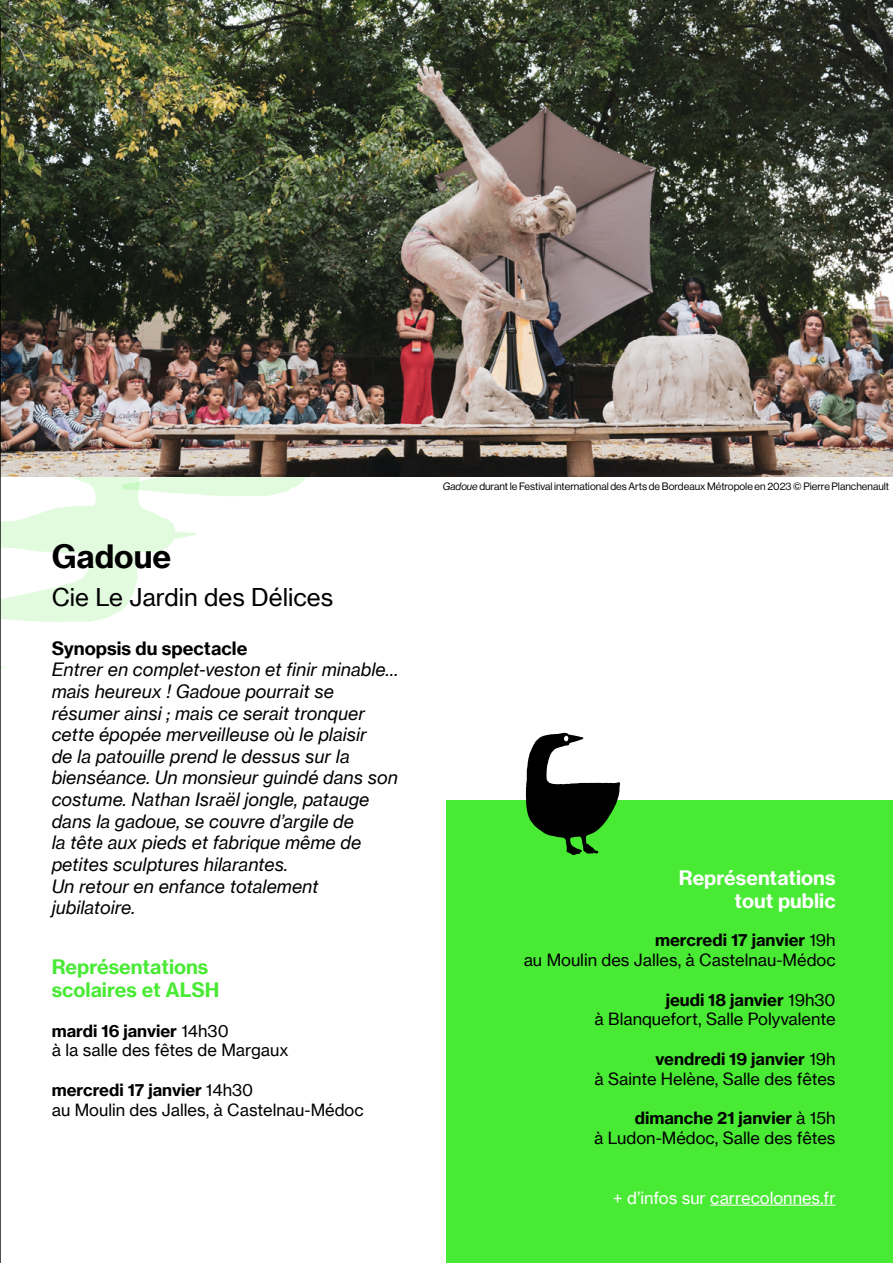
<style>
.page{position:relative;width:893px;height:1263px;background:#fff}
.page>*{position:absolute;margin:0;border:0;box-sizing:border-box;transform-origin:0 0}
.t1{font:31.5px "N Haas Grotesk TX Std 75 Bd";color:#000}
.t2{font:24px "N Haas Grotesk TX Std 55 Rg";color:#000}
.t3{font:19.5px/23.4px "N Haas Grotesk TX Std 75 Bd";color:#49ea34}
.t4{font:19.5px/23.4px "N Haas Grotesk TX Std 75 Bd";color:#fff;text-align:right}
.t5{font:18px/21.6px "N Haas Grotesk TX Std 56 It";color:#000}
.t6{font:18px "N Haas Grotesk TX Std 75 Bd";color:#000}
.t7{font:16.5px "N Haas Grotesk TX Std 55 Rg";color:#000}
.t8{font:16.5px "N Haas Grotesk TX Std 75 Bd";color:#000}
.t9{font:16.5px "N Haas Grotesk TX Std 55 Rg";color:#fff}
.t10{font:10.5px "N Haas Grotesk DS Pro 55 Rg";color:#000}
.s1{font-family:"N Haas Grotesk TX Std 55 Rg"}
.s2{font-family:"N Haas Grotesk DS Pro 56 It"}
</style>
<div class="page">
<svg style="left:197px;top:476px;width:177px;height:20px;fill:#e2fbdf"></svg>
<svg style="left:1px;top:476px;width:196px;height:193px"></svg>
<div style="left:446px;top:801px;width:447px;height:462px;background:#49ea34"></div>
<img style="left:0;top:0;width:893px;height:476px">
<hr style="left:710px;top:1205px;width:126px;height:1px;background:#fff">
<svg style="left:526px;top:733px;width:94px;height:122px"></svg>
<hr style="left:0;top:17px;width:1px;height:1246px;background:#000">
<h1 class="t1" style="left:52px;top:537px;width:121px">Gadoue</h1>
<h2 class="t2" style="left:52px;top:583px;width:283px">Cie Le Jardin des Délices</h2>
<p class="t6" style="left:52px;top:637px;width:197px">Synopsis du spectacle</p>
<p class="t5" style="left:52px;top:659px;width:348px">Entrer en complet-veston et finir minable… mais heureux ! Gadoue pourrait se résumer ainsi ; mais ce serait tronquer cette épopée merveilleuse où le plaisir<br>de la patouille prend le dessus sur la bienséance. Un monsieur guindé dans son costume. Nathan Israël jongle, patauge dans la gadoue, se couvre d’argile de<br>la tête aux pieds et fabrique même de petites sculptures hilarantes.<br>Un retour en enfance totalement jubilatoire.</p>
<p class="t3" style="left:52px;top:954px;width:169px">Représentations scolaires et ALSH</p>
<p class="t8" style="left:52px;top:1020px;width:179px">mardi 16 janvier <span class="s1">14h30</span></p>
<p class="t7" style="left:52px;top:1040px;width:238px">à la salle des fêtes de Margaux</p>
<p class="t8" style="left:52px;top:1079px;width:203px">mercredi 17 janvier <span class="s1">14h30</span></p>
<p class="t7" style="left:52px;top:1099px;width:313px">au Moulin des Jalles, à Castelnau-Médoc</p>
<p class="t10" style="left:443px;top:481px;width:448px"><span class="s2">Gadoue</span> durant le Festival international des Arts de Bordeaux Métropole en 2023 © Pierre Planchenault</p>
<p class="t4" style="left:679px;top:865px;width:158px">Représentations tout public</p>
<p class="t8" style="left:655px;top:930px;width:182px">mercredi 17 janvier <span class="s1">19h</span></p>
<p class="t7" style="left:524px;top:950px;width:313px">au Moulin des Jalles, à Castelnau-Médoc</p>
<p class="t8" style="left:666px;top:989px;width:171px">jeudi 18 janvier <span class="s1">19h30</span></p>
<p class="t7" style="left:595px;top:1009px;width:242px">à Blanquefort, Salle Polyvalente</p>
<p class="t8" style="left:655px;top:1048px;width:182px">vendredi 19 janvier <span class="s1">19h</span></p>
<p class="t7" style="left:594px;top:1068px;width:243px">à Sainte Helène, Salle des fêtes</p>
<p class="t8" style="left:635px;top:1108px;width:202px">dimanche 21 janvier <span class="s1">à 15h</span></p>
<p class="t7" style="left:594px;top:1128px;width:243px">à Ludon-Médoc, Salle des fêtes</p>
<p class="t9" style="left:613px;top:1187px;width:224px">+ d’infos sur carrecolonnes.fr</p>
</div>
